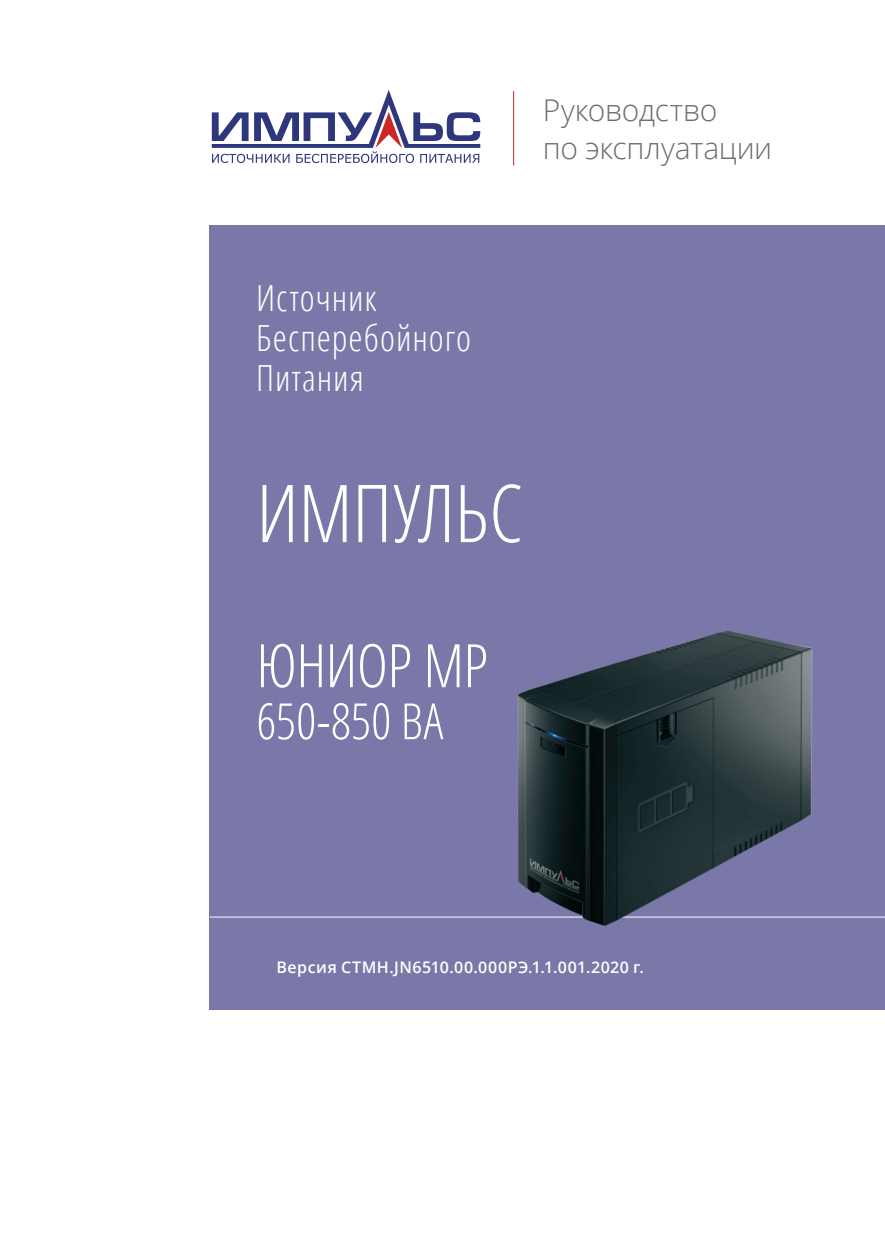
<style>
.page{position:relative;width:885px;height:1236px;background:#fff}
.page>*{position:absolute;margin:0;border:0;box-sizing:border-box;transform-origin:0 0}
.t1{font:300 condensed 80px "Open Sans";letter-spacing:-.01em;color:#fff}
.t2{font:300 condensed 60px "Open Sans";letter-spacing:-.01em;color:#fff}
.t3{font:300 condensed 50px "Open Sans";letter-spacing:.005em;color:#fff}
.t4{font:300 condensed 36px "Open Sans";letter-spacing:.03em;color:#fff}
.t5{font:300 30px "Open Sans";letter-spacing:-.01em;color:#6c6d70}
.t6{font:600 16px "Open Sans";letter-spacing:.03em;color:#fff}
</style>
<div class="page">
<div style="left:210px;top:225px;width:674px;height:785px;background:#7978a8"></div>
<hr style="left:210px;top:917px;width:674px;height:1px;background:#fff">
<hr style="left:513px;top:91px;width:1px;height:74px;background:#ce2525">
<svg style="left:212px;top:90px;width:268px;height:73px"></svg>
<img style="left:484px;top:630px;width:354px;height:296px">
<p class="t5" style="left:542px;top:89px;width:176px">Руководство</p>
<p class="t5" style="left:542px;top:127px;width:231px">по эксплуатации</p>
<p class="t4" style="left:256px;top:273px;width:122px">Источник</p>
<p class="t4" style="left:256px;top:313px;width:216px">Бесперебойного</p>
<p class="t4" style="left:256px;top:353px;width:109px">Питания</p>
<p class="t1" style="left:256px;top:459px;width:268px">ИМПУЛЬС</p>
<p class="t2" style="left:256px;top:625px;width:233px">ЮНИОР МР</p>
<p class="t3" style="left:256px;top:687px;width:188px">650-850 ВА</p>
<p class="t6" style="left:276px;top:956px;width:369px">Версия CTMH.JN6510.00.000РЭ.1.1.001.2020 г.</p>
</div>
